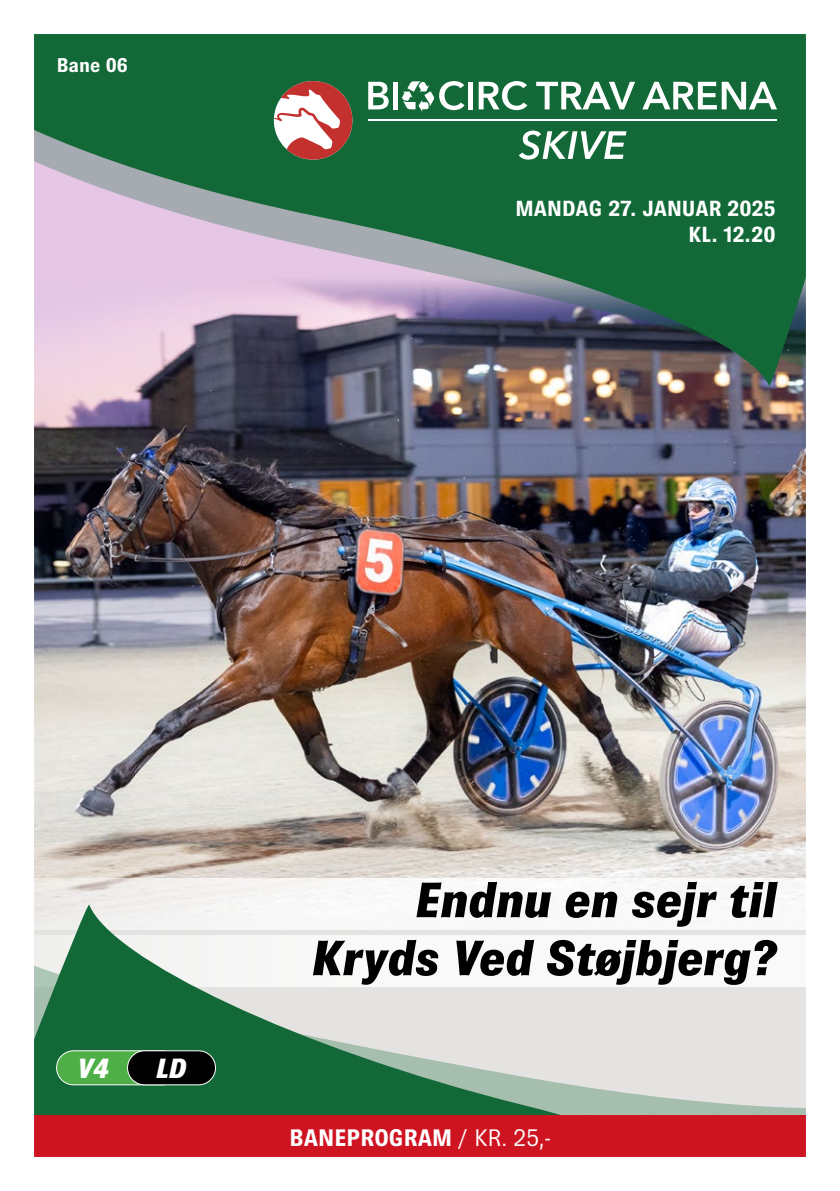
<style>
.page{position:relative;width:840px;height:1191px;background:#fff}
.page>*{position:absolute;margin:0;border:0;box-sizing:border-box;transform-origin:0 0}
.t1{font:italic 800 50px/58px "Brown Pro";color:#000;text-align:right}
.t2{font:italic 800 28px "Brown Pro";color:#fff}
.t3{font:700 24px "Brown Pro";color:#fff}
.t4{font:700 22px/26.4px "Brown Pro";color:#fff;text-align:right}
.t5{font:700 20px "Brown Pro";color:#fff}
.s1{font-weight:400}
</style>
<div class="page">
<img style="left:34px;top:389px;width:771px;height:489px">
<div style="left:0;top:878px;width:812px;height:51px;background:linear-gradient(to right,#efece9,#fdfdfe)"></div>
<svg style="left:34px;top:904px;width:771px;height:211px"></svg>
<div style="left:34px;top:1115px;width:771px;height:42px;background:#ce1421"></div>
<svg style="left:56px;top:1050px;width:84px;height:35px;background:#55af51"></svg>
<div style="left:127px;top:1050px;width:88px;height:34px;background:#000;border-radius:17px"></div>
<div style="left:127px;top:1050px;width:89px;height:35px;border:1px solid #fff;border-radius:17px"></div>
<svg style="left:34px;top:34px;width:771px;height:352px;background:#507b67"></svg>
<svg style="left:0;top:878px;width:34px;height:51px"></svg>
<svg style="left:805px;top:34px;width:7px;height:1123px"></svg>
<svg style="left:368px;top:82px;width:20px;height:27px"></svg>
<div style="left:393px;top:82px;width:5px;height:27px;background:#fff"></div>
<div style="left:467px;top:82px;width:5px;height:27px;background:#fff"></div>
<svg style="left:478px;top:81px;width:49px;height:29px"></svg>
<svg style="left:536px;top:82px;width:98px;height:27px"></svg>
<svg style="left:642px;top:82px;width:134px;height:27px"></svg>
<svg style="left:402px;top:81px;width:62px;height:31px"></svg>
<svg style="left:274px;top:81px;width:78px;height:79px"></svg>
<hr style="left:368px;top:119px;width:408px;height:2px;background:#fff">
<svg style="left:518px;top:131px;width:108px;height:29px"></svg>
<p class="t5" style="left:57px;top:54px;width:73px">Bane 06</p>
<p class="t4" style="left:515px;top:195px;width:261px">MANDAG 27. JANUAR 2025<br>KL. 12.20</p>
<p class="t2" style="left:77px;top:1052px;width:33px">V4</p>
<p class="t2" style="left:156px;top:1052px;width:32px">LD</p>
<p class="t1" style="left:313px;top:871px;width:465px">Endnu en sejr til<br>Kryds Ved Støjbjerg?</p>
<p class="t3" style="left:289px;top:1124px;width:263px">BANEPROGRAM <span class="s1">/ KR. 25,-</span></p>
</div>
